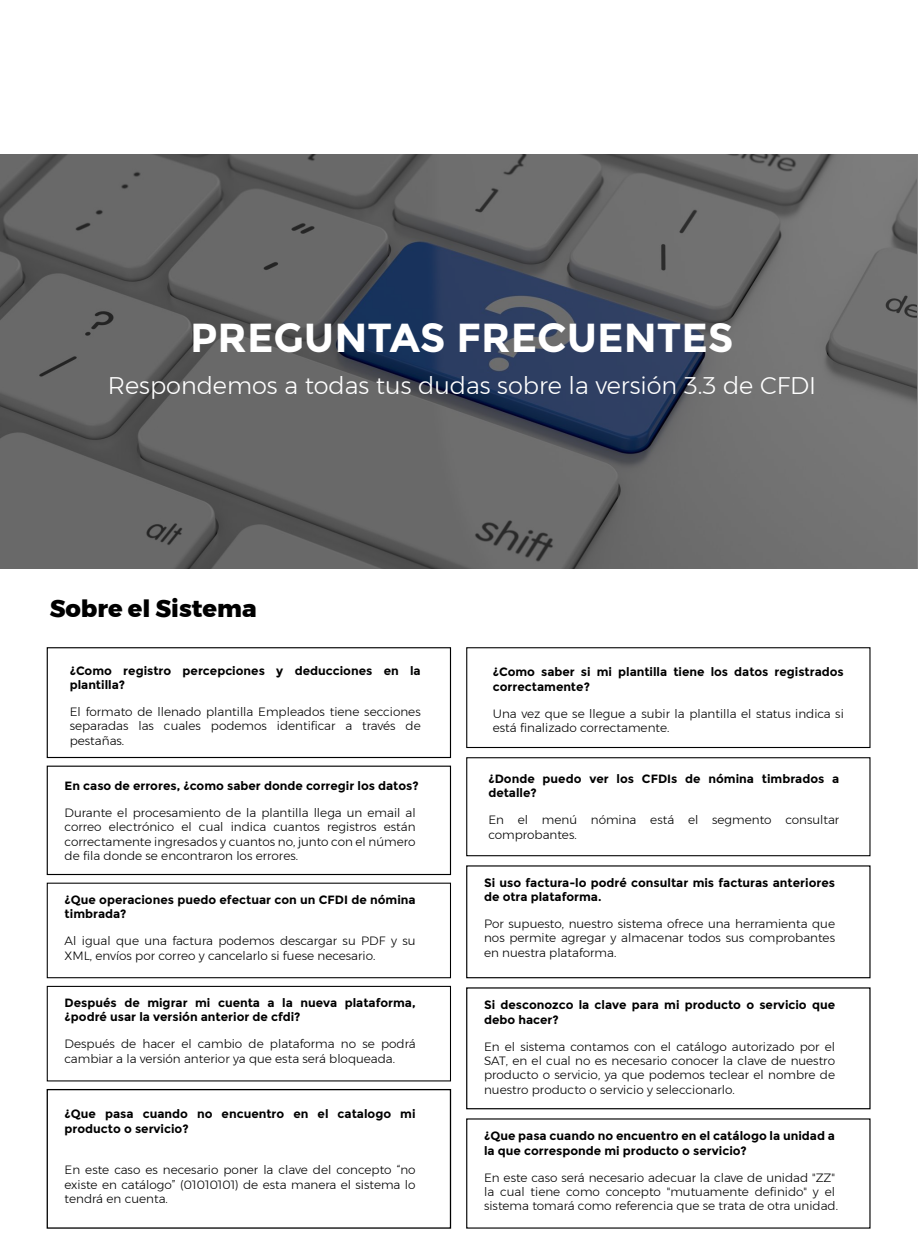
<style>
.page{position:relative;width:918px;height:1259px;background:#fff}
.page>*{position:absolute;margin:0;border:0;box-sizing:border-box;transform-origin:0 0}
.t1{font:700 40.5px "Montserrat";color:#fff}
.t2{font:300 24px "Montserrat";color:#fff}
.t3{font:800 24px "Montserrat";color:#000}
.t4{font:300 12px/14.4px "Montserrat";color:#000;text-align:justify}
.t5{font:700 12px/14.4px "Montserrat";color:#000}
</style>
<div class="page">
<svg style="left:0;top:154px;width:918px;height:414px;background:#5f6165"></svg>
<div style="left:47px;top:647px;width:404px;height:111px;border:1px solid #000"></div>
<div style="left:466px;top:647px;width:405px;height:101px;border:1px solid #000"></div>
<div style="left:47px;top:766px;width:404px;height:109px;border:1px solid #000"></div>
<div style="left:466px;top:757px;width:405px;height:99px;border:1px solid #000"></div>
<div style="left:466px;top:987px;width:405px;height:122px;border:1px solid #000"></div>
<div style="left:47px;top:1089px;width:404px;height:140px;border:1px solid #000"></div>
<div style="left:47px;top:883px;width:404px;height:95px;border:1px solid #000"></div>
<div style="left:466px;top:865px;width:405px;height:113px;border:1px solid #000"></div>
<div style="left:47px;top:986px;width:404px;height:95px;border:1px solid #000"></div>
<h1 class="t1" style="left:190px;top:314px;width:545px">PREGUNTAS FRECUENTES</h1>
<h2 class="t2" style="left:108px;top:368px;width:710px">Respondemos a todas tus dudas sobre la versión 3.3 de CFDI</h2>
<h2 class="t3" style="left:50px;top:589px;width:208px">Sobre el Sistema</h2>
<p class="t5" style="left:70px;top:663px;width:352px">¿Como registro percepciones y deducciones en la plantilla?</p>
<p class="t4" style="left:70px;top:704px;width:353px">El formato de llenado plantilla Empleados tiene secciones separadas las cuales podemos identificar a través de pestañas.</p>
<p class="t5" style="left:65px;top:778px;width:356px">En caso de errores, ¿como saber donde corregir los datos?</p>
<p class="t4" style="left:65px;top:805px;width:353px">Durante el procesamiento de la plantilla llega un email al correo electrónico el cual indica cuantos registros están correctamente ingresados y cuantos no, junto con el número de fila donde se encontraron los errores.</p>
<p class="t5" style="left:65px;top:892px;width:353px">¿Que operaciones puedo efectuar con un CFDI de nómina timbrada?</p>
<p class="t4" style="left:65px;top:934px;width:352px">Al igual que una factura podemos descargar su PDF y su<br>XML, envíos por correo y cancelarlo si fuese necesario.</p>
<p class="t5" style="left:65px;top:996px;width:352px">Después de migrar mi cuenta a la nueva plataforma, ¿podré usar la versión anterior de cfdi?</p>
<p class="t4" style="left:65px;top:1037px;width:353px">Después de hacer el cambio de plataforma no se podrá cambiar a la versión anterior ya que esta será bloqueada.</p>
<p class="t5" style="left:65px;top:1107px;width:352px">¿Que pasa cuando no encuentro en el catalogo mi producto o servicio?</p>
<p class="t4" style="left:65px;top:1163px;width:353px">En este caso es necesario poner la clave del concepto “no existe en catálogo” (01010101) de esta manera el sistema lo tendrá en cuenta.</p>
<p class="t5" style="left:493px;top:665px;width:353px">¿Como saber si mi plantilla tiene los datos registrados correctamente?</p>
<p class="t4" style="left:493px;top:706px;width:352px">Una vez que se llegue a subir la plantilla el status indica si está finalizado correctamente.</p>
<p class="t5" style="left:488px;top:771px;width:352px">¿Donde puedo ver los CFDIs de nómina timbrados a detalle?</p>
<p class="t4" style="left:488px;top:813px;width:352px">En el menú nómina está el segmento consultar comprobantes.</p>
<p class="t5" style="left:484px;top:875px;width:352px">Si uso factura-lo podré consultar mis facturas anteriores de otra plataforma.</p>
<p class="t4" style="left:484px;top:916px;width:352px">Por supuesto, nuestro sistema ofrece una herramienta que nos permite agregar y almacenar todos sus comprobantes en nuestra plataforma.</p>
<p class="t5" style="left:484px;top:998px;width:353px">Si desconozco la clave para mi producto o servicio que debo hacer?</p>
<p class="t4" style="left:484px;top:1039px;width:353px">En el sistema contamos con el catálogo autorizado por el SAT, en el cual no es necesario conocer la clave de nuestro producto o servicio, ya que podemos teclear el nombre de nuestro producto o servicio y seleccionarlo.</p>
<p class="t5" style="left:484px;top:1129px;width:352px">¿Que pasa cuando no encuentro en el catálogo la unidad a la que corresponde mi producto o servicio?</p>
<p class="t4" style="left:484px;top:1170px;width:355px;text-align:left">En este caso será necesario adecuar la clave de unidad "ZZ" la cual tiene como concepto "mutuamente definido" y el sistema tomará como referencia que se trata de otra unidad.</p>
</div>
